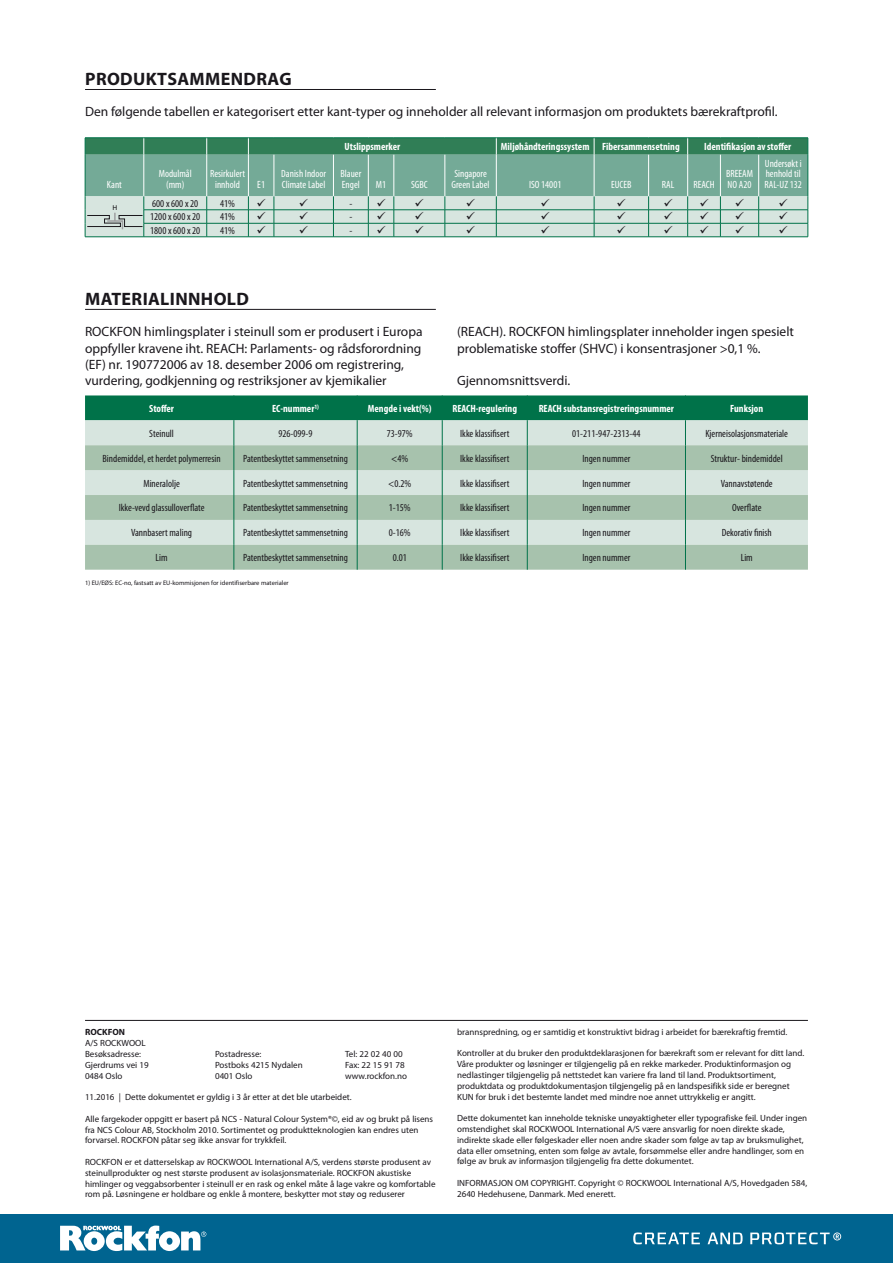
<style>
.page{position:relative;width:893px;height:1263px;background:#fff}
.page>*{position:absolute;margin:0;border:0;box-sizing:border-box;transform-origin:0 0}
.t1{font:700 18px "Myriad Pro";letter-spacing:.02em;color:#1a171c}
.t2{font:13.5px/16.2px "Myriad Pro";color:#1a171c}
.t3{font:condensed 10.5px "Myriad Pro";color:#1a171c}
.t4{font:700 condensed 10.5px "Myriad Pro";color:#fff}
.t5{font:condensed 10.5px/10.5px "Myriad Pro";color:#fff}
.t6{font:9px/10.8px "Myriad Pro";color:#1a171c}
.t7{font:700 9px "Myriad Pro";color:#1a171c}
.t8{font:6.9px "Frutiger";color:#1a171c}
.t9{font:6.45px "Myriad Pro";color:#1a171c}
</style>
<div class="page">
<div style="left:0;top:1214px;width:893px;height:49px;background:#006490"></div>
<svg style="left:60px;top:1225px;width:146px;height:26px"></svg>
<svg style="left:708px;top:1232px;width:35px;height:12px"></svg>
<svg style="left:750px;top:1232px;width:91px;height:13px"></svg>
<svg style="left:633px;top:1232px;width:67px;height:13px"></svg>
<hr style="left:85px;top:89px;width:351px;height:1px;background:#1a171c">
<hr style="left:85px;top:309px;width:351px;height:1px;background:#1a171c">
<hr style="left:85px;top:1020px;width:723px;height:1px;background:#1a171c">
<svg style="left:85px;top:395px;width:723px;height:175px;background:#a3c5b4"></svg>
<svg style="left:85px;top:138px;width:724px;height:100px;background:#8bb7a5"></svg>
<h1 class="t1" style="left:85px;top:67px;width:208px">PRODUKTSAMMENDRAG</h1>
<h2 class="t2" style="left:85px;top:104px;width:694px">Den følgende tabellen er kategorisert etter kant-typer og inneholder all relevant informasjon om produktets bærekraftprofil.</h2>
<p class="t4" style="left:344px;top:140px;width:57px">Utslippsmerker</p>
<p class="t4" style="left:501px;top:140px;width:180px">Miljøhåndteringssystem Fibersammensetning</p>
<p class="t4" style="left:704px;top:140px;width:89px">Identifikasjon av stoffer</p>
<p class="t5" style="left:107px;top:179px;width:16px">Kant</p>
<p class="t5" style="left:159px;top:168px;width:35px;text-align:center">Modulmål (mm)</p>
<p class="t5" style="left:210px;top:168px;width:36px;text-align:center">Resirkulert innhold</p>
<p class="t5" style="left:257px;top:179px;width:9px">E1</p>
<p class="t5" style="left:281px;top:168px;width:46px">Danish Indoor<br>Climate Label</p>
<p class="t5" style="left:340px;top:168px;width:22px">Blauer<br>Engel</p>
<p class="t5" style="left:376px;top:179px;width:12px">M1</p>
<p class="t5" style="left:411px;top:179px;width:18px">SGBC</p>
<p class="t5" style="left:452px;top:168px;width:39px">Singapore<br>Green Label</p>
<p class="t5" style="left:529px;top:179px;width:34px">ISO 14001</p>
<p class="t5" style="left:611px;top:179px;width:22px">EUCEB</p>
<p class="t5" style="left:662px;top:179px;width:14px">RAL</p>
<p class="t5" style="left:693px;top:179px;width:23px">REACH</p>
<p class="t5" style="left:726px;top:168px;width:28px">BREEAM<br>NO A20</p>
<p class="t5" style="left:765px;top:158px;width:39px;text-align:justify">Undersøkt i henhold til RAL-UZ 132</p>
<p class="t8" style="left:112px;top:203px;width:6px">H</p>
<p class="t3" style="left:152px;top:197px;width:48px">600 x 600 x 20</p>
<p class="t3" style="left:220px;top:197px;width:16px">41%</p>
<p class="t3" style="left:349px;top:197px;width:38px">- ✓</p>
<p class="t3" style="left:150px;top:211px;width:52px">1200 x 600 x 20</p>
<p class="t3" style="left:220px;top:211px;width:16px">41%</p>
<p class="t3" style="left:349px;top:211px;width:38px">- ✓</p>
<p class="t3" style="left:150px;top:224px;width:52px">1800 x 600 x 20</p>
<p class="t3" style="left:220px;top:224px;width:16px">41%</p>
<p class="t3" style="left:349px;top:224px;width:38px">- ✓</p>
<h1 class="t1" style="left:85px;top:287px;width:165px">MATERIALINNHOLD</h1>
<p class="t2" style="left:85px;top:323px;width:339px">ROCKFON himlingsplater i steinull som er produsert i Europa oppfyller kravene iht. REACH: Parlaments- og rådsforordning (EF) nr. 190772006 av 18. desember 2006 om registrering, vurdering, godkjenning og restriksjoner av kjemikalier</p>
<h2 class="t2" style="left:457px;top:323px;width:338px">(REACH). ROCKFON himlingsplater inneholder ingen spesielt problematiske stoffer (SHVC) i konsentrasjoner &gt;0,1 %.</h2>
<h2 class="t2" style="left:457px;top:372px;width:115px">Gjennomsnittsverdi.</h2>
<p class="t4" style="left:149px;top:402px;width:26px">Stoffer</p>
<p class="t4" style="left:272px;top:402px;width:48px">EC-nummer<sup>1)</sup></p>
<p class="t4" style="left:368px;top:402px;width:65px">Mengde i vekt(%)</p>
<p class="t4" style="left:452px;top:402px;width:66px">REACH-regulering</p>
<p class="t4" style="left:539px;top:402px;width:137px">REACH substansregistreringsnummer</p>
<p class="t4" style="left:730px;top:402px;width:35px">Funksjon</p>
<p class="t3" style="left:149px;top:427px;width:26px">Steinull</p>
<p class="t3" style="left:278px;top:427px;width:36px">926-099-9</p>
<p class="t3" style="left:387px;top:427px;width:27px">73-97%</p>
<p class="t3" style="left:460px;top:427px;width:51px">Ikke klassifisert</p>
<p class="t3" style="left:572px;top:427px;width:70px">01-211-947-2313-44</p>
<p class="t3" style="left:705px;top:427px;width:84px">Kjerneisolasjonsmateriale</p>
<p class="t3" style="left:103px;top:452px;width:120px">Bindemiddel, et herdet polymerresin</p>
<p class="t3" style="left:243px;top:452px;width:106px">Patentbeskyttet sammensetning</p>
<p class="t3" style="left:391px;top:452px;width:19px">&lt;4%</p>
<p class="t3" style="left:460px;top:452px;width:51px">Ikke klassifisert</p>
<p class="t3" style="left:582px;top:452px;width:50px">Ingen nummer</p>
<p class="t3" style="left:711px;top:452px;width:73px">Struktur- bindemiddel</p>
<p class="t3" style="left:143px;top:477px;width:38px">Mineralolje</p>
<p class="t3" style="left:243px;top:477px;width:106px">Patentbeskyttet sammensetning</p>
<p class="t3" style="left:388px;top:477px;width:25px">&lt;0.2%</p>
<p class="t3" style="left:460px;top:477px;width:51px">Ikke klassifisert</p>
<p class="t3" style="left:582px;top:477px;width:50px">Ingen nummer</p>
<p class="t3" style="left:721px;top:477px;width:54px">Vannavstøtende</p>
<p class="t3" style="left:119px;top:502px;width:87px">Ikke-vevd glassulloverflate</p>
<p class="t3" style="left:243px;top:502px;width:106px">Patentbeskyttet sammensetning</p>
<p class="t3" style="left:389px;top:502px;width:23px">1-15%</p>
<p class="t3" style="left:460px;top:502px;width:51px">Ikke klassifisert</p>
<p class="t3" style="left:582px;top:502px;width:50px">Ingen nummer</p>
<p class="t3" style="left:732px;top:502px;width:31px">Overflate</p>
<p class="t3" style="left:131px;top:526px;width:63px">Vannbasert maling</p>
<p class="t3" style="left:243px;top:526px;width:106px">Patentbeskyttet sammensetning</p>
<p class="t3" style="left:389px;top:526px;width:23px">0-16%</p>
<p class="t3" style="left:460px;top:526px;width:51px">Ikke klassifisert</p>
<p class="t3" style="left:582px;top:526px;width:50px">Ingen nummer</p>
<p class="t3" style="left:722px;top:526px;width:52px">Dekorativ finish</p>
<p class="t3" style="left:156px;top:551px;width:14px">Lim</p>
<p class="t3" style="left:243px;top:551px;width:106px">Patentbeskyttet sammensetning</p>
<p class="t3" style="left:393px;top:551px;width:16px">0.01</p>
<p class="t3" style="left:460px;top:551px;width:51px">Ikke klassifisert</p>
<p class="t3" style="left:582px;top:551px;width:50px">Ingen nummer</p>
<p class="t3" style="left:741px;top:551px;width:14px">Lim</p>
<p class="t9" style="left:85px;top:579px;width:205px">1) EU/EØS: EC-no, fastsatt av EU-kommisjonen for identifiserbare materialer</p>
<p class="t7" style="left:85px;top:1026px;width:42px">ROCKFON</p>
<p class="t6" style="left:85px;top:1038px;width:65px">A/S ROCKWOOL<br>Besøksadresse:<br>Gjerdrums vei 19<br>0484 Oslo</p>
<p class="t6" style="left:215px;top:1048px;width:89px">Postadresse:<br>Postboks 4215 Nydalen<br>0401 Oslo</p>
<p class="t6" style="left:345px;top:1048px;width:63px">Tel: 22 02 40 00<br>Fax: 22 15 91 78 www.rockfon.no</p>
<p class="t6" style="left:85px;top:1092px;width:268px">11.2016 | Dette dokumentet er gyldig i 3 år etter at det ble utarbeidet.</p>
<p class="t6" style="left:85px;top:1113px;width:350px">Alle fargekoder oppgitt er basert på NCS - Natural Colour System®©, eid av og brukt på lisens fra NCS Colour AB, Stockholm 2010. Sortimentet og produktteknologien kan endres uten forvarsel. ROCKFON påtar seg ikke ansvar for trykkfeil.</p>
<p class="t6" style="left:85px;top:1156px;width:352px">ROCKFON er et datterselskap av ROCKWOOL International A/S, verdens største produsent av steinullprodukter og nest største produsent av isolasjonsmateriale. ROCKFON akustiske himlinger og veggabsorbenter i steinull er en rask og enkel måte å lage vakre og komfortable rom på. Løsningene er holdbare og enkle å montere, beskytter mot støy og reduserer</p>
<p class="t6" style="left:457px;top:1026px;width:332px">brannspredning, og er samtidig et konstruktivt bidrag i arbeidet for bærekraftig fremtid.</p>
<p class="t6" style="left:457px;top:1048px;width:349px">Kontroller at du bruker den produktdeklarasjonen for bærekraft som er relevant for ditt land.<br>Våre produkter og løsninger er tilgjengelig på en rekke markeder. Produktinformasjon og nedlastinger tilgjengelig på nettstedet kan variere fra land til land. Produktsortiment, produktdata og produktdokumentasjon tilgjengelig på en landspesifikk side er beregnet KUN for bruk i det bestemte landet med mindre noe annet uttrykkelig er angitt.</p>
<p class="t6" style="left:457px;top:1113px;width:352px">Dette dokumentet kan inneholde tekniske unøyaktigheter eller typografiske feil. Under ingen omstendighet skal ROCKWOOL International A/S være ansvarlig for noen direkte skade, indirekte skade eller følgeskader eller noen andre skader som følge av tap av bruksmulighet, data eller omsetning, enten som følge av avtale, forsømmelse eller andre handlinger, som en følge av bruk av informasjon tilgjengelig fra dette dokumentet.</p>
<p class="t6" style="left:457px;top:1177px;width:352px">INFORMASJON OM COPYRIGHT. Copyright © ROCKWOOL International A/S, Hovedgaden 584,<br>2640 Hedehusene, Danmark. Med enerett.</p>
</div>
